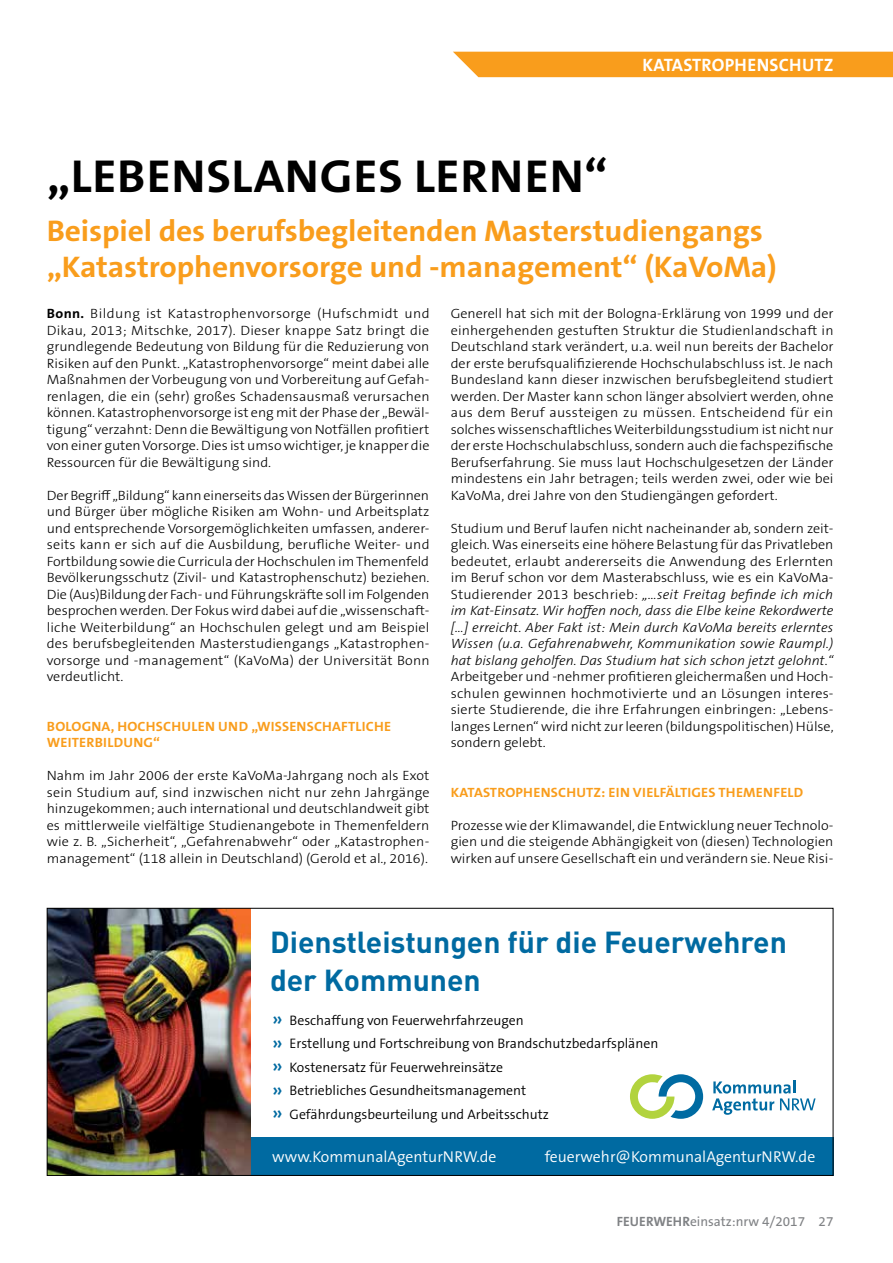
<style>
.page{position:relative;width:893px;height:1263px;background:#fff}
.page>*{position:absolute;margin:0;border:0;box-sizing:border-box;transform-origin:0 0}
.t1{font:700 46.5px "The Sans B W7";letter-spacing:.015em;color:#000;scale:1.05 1}
.t2{font:700 30px/36px "The Sans B W7";letter-spacing:-.005em;color:#f99d1c;scale:1.05 1}
.t3{font:700 30px/37.5px "DIN";color:#006aa1}
.t4{font:700 18px "The Sans B W7";letter-spacing:.015em;color:#fff}
.t5{font:300 15.75px "The Sans B4";color:#fff}
.t6{font:300 13.8px/23.4px "The Sans B4";color:#000}
.t7{font:300 13.5px/16.5px "The Sans B W3";color:#000;text-align:justify;scale:1.05 1}
.t8{font:italic 300 13.5px/16.5px "The Sans B W3";color:#000;text-align:justify;scale:1.05 1}
.t9{font:700 13.5px/16.5px "The Sans B W7";letter-spacing:.015em;color:#f99d1c;scale:1.05 1}
.t10{font:13.5px "The Sans B W5 Plain";color:#808285}
.s1{font-family:"The Sans B W7";font-weight:700}
.s2{font-style:normal}
.s3{font-family:"The Sans B6";font-weight:600;font-size:20.25px;color:#006aa1}
</style>
<div class="page">
<svg style="left:712px;top:1080px;width:104px;height:35px"></svg>
<svg style="left:630px;top:1074px;width:73px;height:45px"></svg>
<div style="left:47px;top:1137px;width:786px;height:39px;background:#006aa1"></div>
<img style="left:49px;top:910px;width:202px;height:264px">
<div style="left:453px;top:52px;width:440px;height:25px;background:#f99d1c"></div>
<h3 class="t4" style="left:642px;top:53px;width:192px">KATASTROPHENSCHUTZ</h3>
<h1 class="t1" style="left:47px;top:146px;width:536px">„LEBENSLANGES LERNEN“</h1>
<h2 class="t2" style="left:47px;top:213px;width:697px">Beispiel des berufsbegleitenden Masterstudiengangs „Katastrophenvorsorge und -management“ (KaVoMa)</h2>
<p class="t7" style="left:47px;top:305px;width:366px"><span class="s1">Bonn.</span> Bildung ist Katastrophenvorsorge (Hufschmidt und Dikau, 2013; Mitschke, 2017). Dieser knappe Satz bringt die grundlegende Bedeutung von Bildung für die Reduzierung von Risiken auf den Punkt. „Katastrophenvorsorge“ meint dabei alle Maßnahmen der Vorbeugung von und Vorbereitung auf Gefah&shy;renlagen, die ein (sehr) großes Schadensausmaß verursachen können. Katastrophenvorsorge ist eng mit der Phase der „Bewäl&shy;tigung“ verzahnt: Denn die Bewältigung von Notfällen profitiert von einer guten Vorsorge. Dies ist umso wichtiger, je knapper die Ressourcen für die Bewältigung sind.</p>
<p class="t7" style="left:47px;top:487px;width:366px">Der Begriff „Bildung“ kann einerseits das Wissen der Bürgerinnen und Bürger über mögliche Risiken am Wohn- und Arbeitsplatz und entsprechende Vorsorgemöglichkeiten umfassen, anderer&shy;seits kann er sich auf die Ausbildung, berufliche Weiter- und Fortbildung sowie die Curricula der Hochschulen im Themenfeld Bevölkerungsschutz (Zivil- und Katastrophenschutz) beziehen.<br>Die (Aus)Bildung der Fach- und Führungskräfte soll im Folgenden besprochen werden. Der Fokus wird dabei auf die „wissenschaft&shy;liche Weiterbildung“ an Hochschulen gelegt und am Beispiel des berufsbegleitenden Masterstudiengangs „Katastrophen&shy;vorsorge und -management“ (KaVoMa) der Universität Bonn verdeutlicht.</p>
<p class="t7" style="left:451px;top:305px;width:366px">Generell hat sich mit der Bologna-Erklärung von 1999 und der einhergehenden gestuften Struktur die Studienlandschaft in Deutschland stark verändert, u.a. weil nun bereits der Bachelor der erste berufsqualifizierende Hochschulabschluss ist. Je nach Bundesland kann dieser inzwischen berufsbegleitend studiert werden. Der Master kann schon länger absolviert werden, ohne aus dem Beruf aussteigen zu müssen. Entscheidend für ein solches wissenschaftliches Weiterbildungsstudium ist nicht nur der erste Hochschulabschluss, sondern auch die fachspezifische Berufserfahrung. Sie muss laut Hochschulgesetzen der Länder mindestens ein Jahr betragen; teils werden zwei, oder wie bei KaVoMa, drei Jahre von den Studiengängen gefordert.</p>
<p class="t8" style="left:451px;top:520px;width:366px"><span class="s2">Studium und Beruf laufen nicht nacheinander ab, sondern zeit&shy;gleich. Was einerseits eine höhere Belastung für das Privatleben bedeutet, erlaubt andererseits die Anwendung des Erlernten im Beruf schon vor dem Masterabschluss, wie es ein KaVoMa-Studierender 2013 beschrieb:</span> „…seit Freitag befinde ich mich im Kat-Einsatz. Wir hoffen noch, dass die Elbe keine Rekordwerte […] erreicht. Aber Fakt ist: Mein durch KaVoMa bereits erlerntes Wissen (u.a. Gefahrenabwehr, Kommunikation sowie Raumpl.) hat bislang geholfen. Das Studium hat sich schon jetzt gelohnt.“</p>
<p class="t7" style="left:451px;top:668px;width:366px">Arbeitgeber und -nehmer profitieren gleichermaßen und Hoch&shy;schulen gewinnen hochmotivierte und an Lösungen interes&shy;sierte Studierende, die ihre Erfahrungen einbringen: „Lebens&shy;langes Lernen“ wird nicht zur leeren (bildungspolitischen) Hülse, sondern gelebt.</p>
<p class="t9" style="left:451px;top:784px;width:337px">KATASTROPHENSCHUTZ: EIN VIELFÄLTIGES THEMENFELD</p>
<p class="t7" style="left:451px;top:817px;width:366px">Prozesse wie der Klimawandel, die Entwicklung neuer Technolo&shy;gien und die steigende Abhängigkeit von (diesen) Technologien wirken auf unsere Gesellschaft ein und verändern sie. Neue Risi-</p>
<p class="t9" style="left:47px;top:718px;width:329px">BOLOGNA, HOCHSCHULEN UND „WISSENSCHAFTLICHE<br>WEITERBILDUNG“</p>
<p class="t7" style="left:47px;top:767px;width:366px">Nahm im Jahr 2006 der erste KaVoMa-Jahrgang noch als Exot sein Studium auf, sind inzwischen nicht nur zehn Jahrgänge hinzugekommen; auch international und deutschlandweit gibt es mittlerweile vielfältige Studienangebote in Themenfeldern wie z. B. „Sicherheit“, „Gefahrenabwehr“ oder „Katastrophen&shy;management“ (118 allein in Deutschland) (Gerold et al., 2016).</p>
<h2 class="t3" style="left:270px;top:922px;width:518px">Dienstleistungen für die Feuerwehren der Kommunen</h2>
<p class="t6" style="left:272px;top:1009px;width:388px"><span class="s3">»</span> Beschaffung von Feuerwehrfahrzeugen<br><span class="s3">»</span> Erstellung und Fortschreibung von Brandschutzbedarfsplänen <span class="s3">»</span> Kostenersatz für Feuerwehreinsätze<br><span class="s3">»</span> Betriebliches Gesundheitsmanagement<br><span class="s3">»</span> Gefährdungsbeurteilung und Arbeitsschutz</p>
<p class="t5" style="left:272px;top:1147px;width:226px">www.KommunalAgenturNRW.de</p>
<p class="t5" style="left:545px;top:1147px;width:272px">feuerwehr@KommunalAgenturNRW.de</p>
<p class="t10" style="left:617px;top:1212px;width:218px"><span class="s1">FEUERWEHR</span>einsatz:nrw 4/2017 27</p>
</div>
